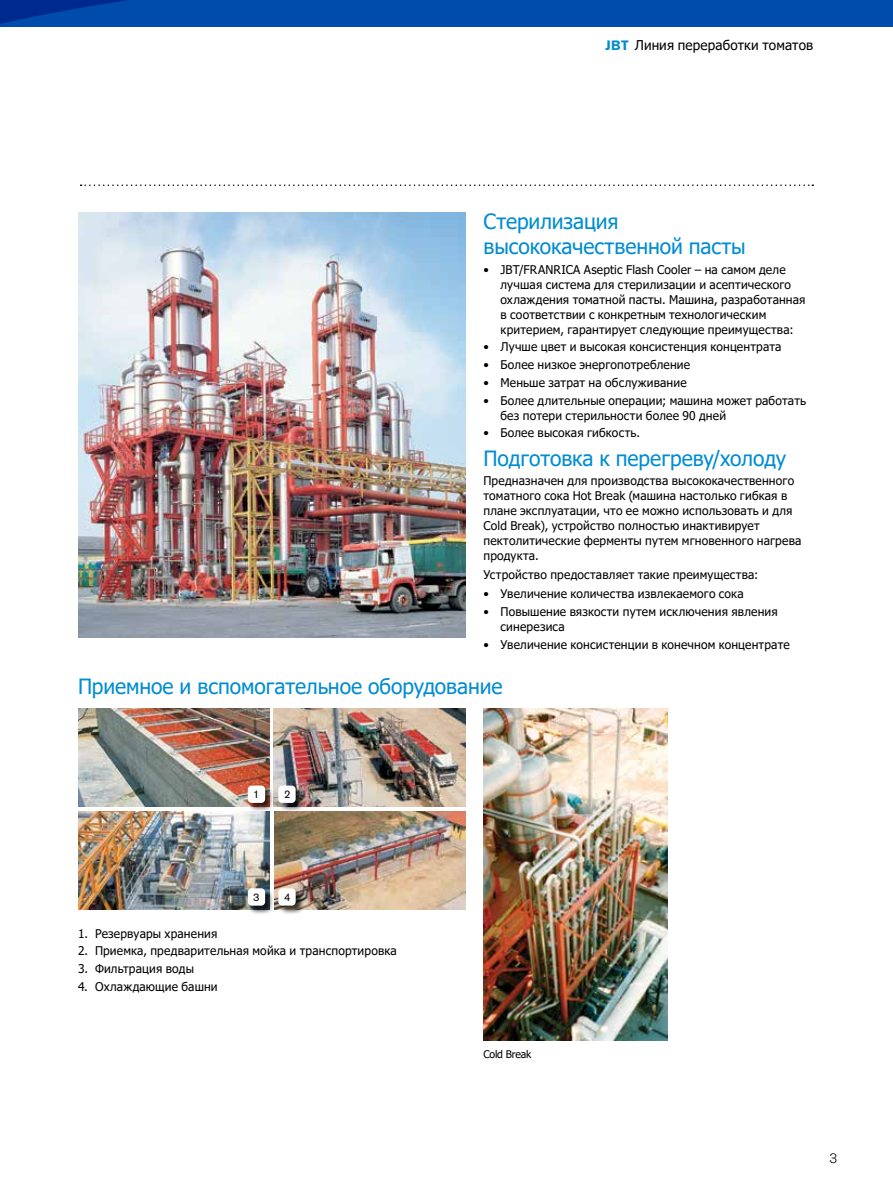
<style>
.page{position:relative;width:893px;height:1191px;background:#fff}
.page>*{position:absolute;margin:0;border:0;box-sizing:border-box;transform-origin:0 0}
.Titolo{font:21px/25.5px "Tahoma";letter-spacing:-.005em;color:#008cd2}
.t1{font:13.5px "Tahoma";letter-spacing:.01em;color:#000}
.t2{font:300 13.5px "Akzidenz Grotesk Pro";color:#000}
.testo{font:12px/15px "Tahoma";letter-spacing:.015em;color:#000}
.t3{font:10.95px "Akzidenz Grotesk Pro";color:#000}
.didascalia{font:10.5px "Tahoma";letter-spacing:-.02em;color:#000}
.s1{font-family:"Akzidenz Grotesk Pro";font-weight:700;color:#008cd2}
</style>
<div class="page">
<div style="left:0;top:0;width:893px;height:27px;background:#004cac"></div>
<svg style="left:81px;top:184px;width:732px;height:2px"></svg>
<img style="left:78px;top:213px;width:387px;height:424px">
<img style="left:483px;top:708px;width:185px;height:332px">
<img style="left:274px;top:708px;width:191px;height:99px">
<img style="left:78px;top:708px;width:191px;height:99px">
<div style="left:247px;top:785px;width:27px;height:26px;background:#000;opacity:.75"></div>
<div style="left:248px;top:785px;width:17px;height:18px;background:#fff;border-radius:4px"></div>
<div style="left:278px;top:785px;width:26px;height:26px;background:#000;opacity:.75"></div>
<div style="left:278px;top:785px;width:18px;height:18px;background:#fff;border-radius:4px"></div>
<img style="left:78px;top:811px;width:191px;height:99px">
<img style="left:274px;top:811px;width:191px;height:99px">
<div style="left:247px;top:888px;width:27px;height:26px;background:#000;opacity:.75"></div>
<div style="left:248px;top:888px;width:17px;height:17px;background:#fff;border-radius:4px"></div>
<div style="left:278px;top:888px;width:26px;height:26px;background:#000;opacity:.75"></div>
<div style="left:278px;top:888px;width:18px;height:17px;background:#fff;border-radius:4px"></div>
<p class="t1" style="left:605px;top:36px;width:209px"><span class="s1">JBT</span> Линия переработки томатов</p>
<p class="Titolo" style="left:483px;top:209px;width:264px">Стерилизация высококачественной пасты</p>
<p class="testo" style="left:500px;top:262px;width:307px;text-indent:-17px">• JBT/FRANRICA Aseptic Flash Cooler – на самом деле лучшая система для стерилизации и асептического охлаждения томатной пасты. Машина, разработанная в соответствии с конкретным технологическим критерием, гарантирует следующие преимущества:</p>
<p class="testo" style="left:483px;top:340px;width:299px">• Лучше цвет и высокая консистенция концентрата</p>
<p class="testo" style="left:483px;top:358px;width:208px">• Более низкое энергопотребление</p>
<p class="testo" style="left:483px;top:376px;width:205px">• Меньше затрат на обслуживание</p>
<p class="testo" style="left:500px;top:393px;width:307px;text-indent:-17px">• Более длительные операции; машина может работать без потери стерильности более 90 дней</p>
<p class="testo" style="left:483px;top:426px;width:158px">• Более высокая гибкость.</p>
<p class="Titolo" style="left:483px;top:446px;width:304px">Подготовка к перегреву/холоду</p>
<p class="testo" style="left:483px;top:474px;width:320px">Предназначен для производства высококачественного томатного сока Hot Break (машина настолько гибкая в плане эксплуатации, что ее можно использовать и для Cold Break), устройство полностью инактивирует пектолитические ферменты путем мгновенного нагрева продукта.</p>
<p class="testo" style="left:483px;top:568px;width:276px">Устройство предоставляет такие преимущества:</p>
<p class="testo" style="left:483px;top:587px;width:262px">• Увеличение количества извлекаемого сока</p>
<p class="testo" style="left:500px;top:605px;width:279px;text-indent:-17px">• Повышение вязкости путем исключения явления синерезиса</p>
<p class="testo" style="left:483px;top:638px;width:308px">• Увеличение консистенции в конечном концентрате</p>
<p class="Titolo" style="left:78px;top:674px;width:426px">Приемное и вспомогательное оборудование</p>
<p class="t3" style="left:253px;top:787px;width:8px">1</p>
<p class="t3" style="left:284px;top:787px;width:8px">2</p>
<p class="t3" style="left:253px;top:890px;width:8px">3</p>
<p class="t3" style="left:284px;top:890px;width:8px">4</p>
<p class="testo" style="left:78px;top:926px;width:141px">1. Резервуары хранения</p>
<p class="testo" style="left:78px;top:944px;width:320px">2. Приемка, предварительная мойка и транспортировка</p>
<p class="testo" style="left:78px;top:962px;width:118px">3. Фильтрация воды</p>
<p class="testo" style="left:78px;top:979px;width:141px">4. Охлаждающие башни</p>
<p class="didascalia" style="left:483px;top:1047px;width:49px">Cold Break</p>
<p class="t2" style="left:829px;top:1149px;width:9px">3</p>
</div>
